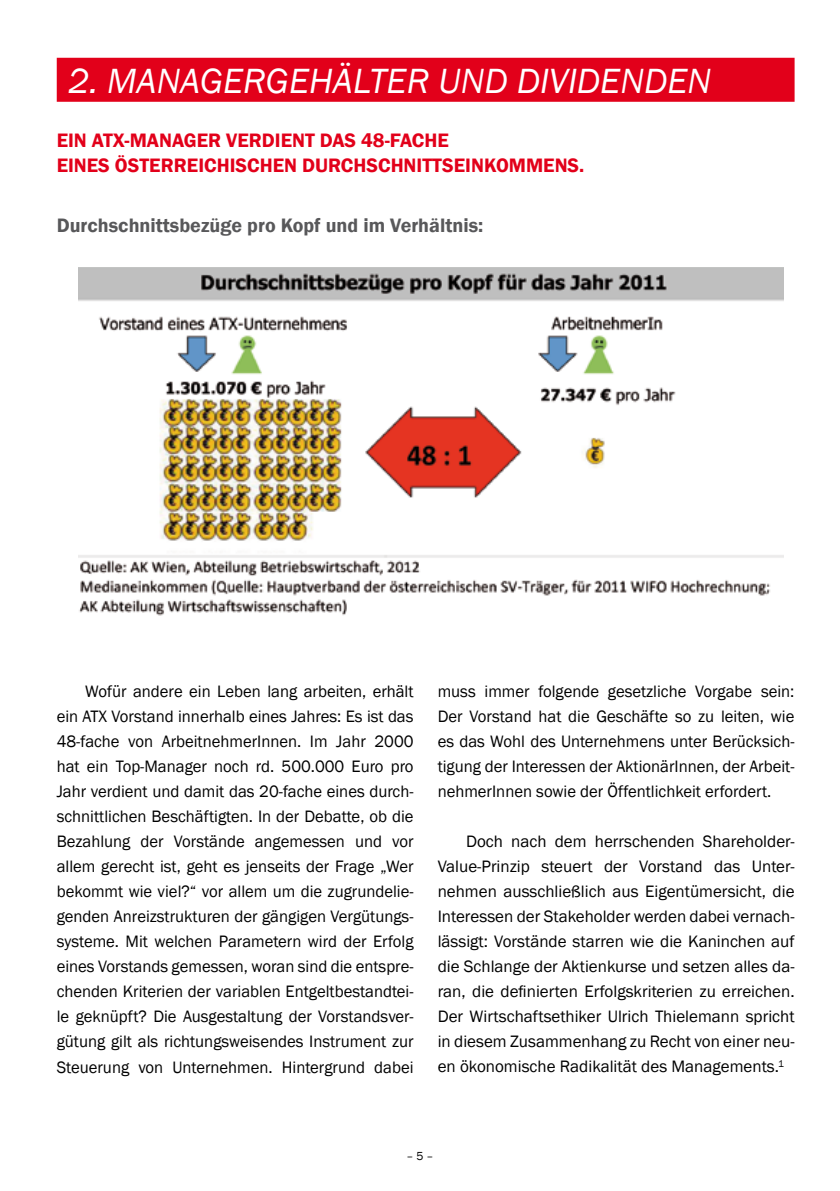
<style>
.page{position:relative;width:840px;height:1191px;background:#fff}
.page>*{position:absolute;margin:0;border:0;box-sizing:border-box;transform-origin:0 0}
.t1{font:italic 36px "Franklin Gothic";color:#fff}
.t2{font:600 20px/25px "Franklin Gothic";color:#e2001a}
.t3{font:600 20px "Franklin Gothic";color:#58585a}
.t4{font:17px/25px "Franklin Gothic";color:#000;text-align:justify}
.t5{font:12px "Franklin Gothic";color:#000}
</style>
<div class="page">
<div style="left:57px;top:58px;width:737px;height:44px;background:#e2001a"></div>
<img style="left:78px;top:268px;width:705px;height:348px">
<h1 class="t1" style="left:68px;top:59px;width:644px">2. MANAGERGEHÄLTER UND DIVIDENDEN</h1>
<p class="t2" style="left:57px;top:128px;width:529px">EIN ATX-MANAGER VERDIENT DAS 48-FACHE<br>EINES ÖSTERREICHISCHEN DURCHSCHNITTSEINKOMM ENS.</p>
<p class="t3" style="left:57px;top:213px;width:428px">DURCHSCHNITTSBEZÜGE PRO KOPF UND IM VERHÄLTNIS:</p>
<p class="t4" style="left:57px;top:679px;width:358px;text-indent:28px">Wofür andere ein Leben lang arbeiten, erhält ein ATX Vorstand innerhalb eines Jahres: Es ist das 48-fache von ArbeitnehmerInnen. Im Jahr 2000 hat ein Top-Manager noch rd. 500.000 Euro pro Jahr verdient und damit das 20-fache eines durch&shy;schnittlichen Beschäftigten. In der Debatte, ob die Bezahlung der Vorstände angemessen und vor allem gerecht ist, geht es jenseits der Frage „Wer bekommt wie viel?“ vor allem um die zugrundelie&shy;genden Anreizstrukturen der gängigen Vergütungs&shy;systeme. Mit welchen Parametern wird der Erfolg eines Vorstands gemessen, woran sind die entspre&shy;chenden Kriterien der variablen Entgeltbestandtei&shy;le geknüpft? Die Ausgestaltung der Vorstandsver&shy;gütung gilt als richtungsweisendes Instrument zur Steuerung von Unternehmen. Hintergrund dabei</p>
<p class="t4" style="left:437px;top:679px;width:358px">muss immer folgende gesetzliche Vorgabe sein:<br>Der Vorstand hat die Geschäfte so zu leiten, wie es das Wohl des Unternehmens unter Berücksich&shy;tigung der Interessen der AktionärInnen, der Arbeit&shy;nehmerInnen sowie der Öffentlichkeit erfordert.</p>
<p class="t4" style="left:437px;top:829px;width:358px;text-indent:28px">Doch nach dem herrschenden Shareholder-Value-Prinzip steuert der Vorstand das Unter&shy;nehmen ausschließlich aus Eigentümersicht, die Interessen der Stakeholder werden dabei vernach&shy;lässigt: Vorstände starren wie die Kaninchen auf die Schlange der Aktienkurse und setzen alles da&shy;ran, die definierten Erfolgskriterien zu erreichen.<br>Der Wirtschaftsethiker Ulrich Thielemann spricht in diesem Zusammenhang zu Recht von einer neu&shy;en ökonomische Radikalität des Managements.<sup>1</sup></p>
<p class="t5" style="left:406px;top:1148px;width:29px">– 5 –</p>
</div>
